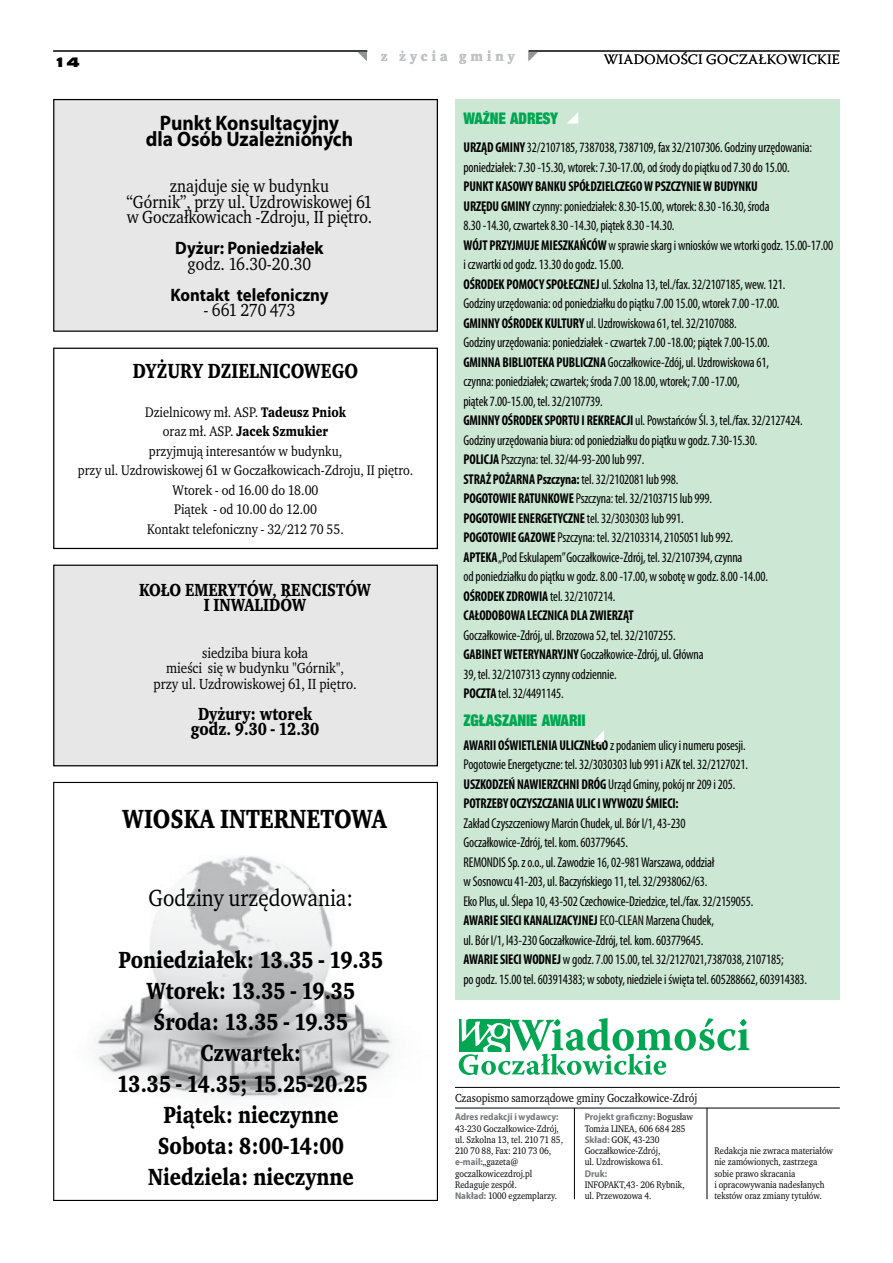
<style>
.page{position:relative;width:893px;height:1263px;background:#fff}
.page>*{position:absolute;margin:0;border:0;box-sizing:border-box;transform-origin:0 0}
.t1{font:700 27px "Wro Text";color:#000;scale:.93 1}
.t2{font:700 24px "Wro Text";color:#000;scale:.93 1}
.t3{font:24px "Wro Text";color:#000;scale:.93 1}
.t4{font:700 21px/15.5px "Myriad Pro";color:#000;text-align:center;scale:.93 1}
.t5{font:700 21px "Wro Text";color:#000;scale:.93 1}
.t6{font:18px/15.5px "Wro Text";color:#000;text-align:center;scale:.93 1}
.t7{font:700 18px/15.5px "Wro Text";color:#000;text-align:center;scale:.93 1}
.t8{font:700 18px "Myriad Pro";color:#000;scale:.93 1}
.t9{font:700 17.25px "Wro Head";letter-spacing:-.01em;color:#00a651}
.t10{font:15px/15.6px "Wro Text";color:#000;text-align:center;scale:.93 1}
.t11{font:condensed 14.25px/19.5px "Myriad Pro";letter-spacing:-.01em;color:#000;scale:.93 1}
.t12{font:14.25px/19.5px "Wro Text";color:#000;text-align:center;scale:.93 1}
.t13{font:300 14.25px "Warnock Pro";letter-spacing:.015em;color:#000}
.t14{font:700 14.25px "Wro Text";letter-spacing:.29em;color:#c0c2c4}
.t15{font:900 expanded 14.25px "Nimbus San TCE";color:#000}
.t16{font:12px "Wro Text";color:#000;scale:.93 1}
.t17{font:9.75px/11.2px "Wro Text";color:#000;scale:.93 1}
.t18{font:700 9.75px "Myriad Pro";color:#757779;scale:.93 1}
.s1{font-weight:700}
.s2{font-family:"Myriad Pro";font-weight:700;color:#757779}
.s3{font-family:"Wro Text";font-weight:400;color:#000}
</style>
<div class="page">
<img style="left:95px;top:856px;width:297px;height:241px">
<hr style="left:53px;top:51px;width:314px;height:1px;background:#000">
<hr style="left:529px;top:51px;width:311px;height:1px;background:#000">
<div style="left:455px;top:99px;width:385px;height:900px;background:#cce7d3"></div>
<div style="left:54px;top:100px;width:383px;height:231px;background:#e7e7e7"></div>
<div style="left:53px;top:99px;width:385px;height:233px;border:1px solid #000"></div>
<div style="left:53px;top:348px;width:385px;height:201px;border:1px solid #000"></div>
<hr style="left:455px;top:1087px;width:385px;height:1px;background:#000">
<hr style="left:455px;top:1108px;width:385px;height:1px;background:#000">
<svg style="left:567px;top:112px;width:11px;height:12px"></svg>
<svg style="left:593px;top:731px;width:11px;height:11px"></svg>
<hr style="left:574px;top:1108px;width:1px;height:91px;background:#000">
<hr style="left:707px;top:1108px;width:1px;height:91px;background:#000">
<svg style="left:459px;top:1018px;width:290px;height:57px"></svg>
<div style="left:54px;top:565px;width:383px;height:201px;background:#e7e7e7"></div>
<div style="left:53px;top:565px;width:385px;height:201px;border:1px solid #000"></div>
<p class="t15" style="left:53px;top:54px;width:28px">14</p>
<p class="t14" style="left:381px;top:47px;width:135px">z życia gminy</p>
<p class="t13" style="left:604px;top:51px;width:237px">WIADOMOŚCI GOCZAŁKOWICKIE</p>
<p class="t13" style="left:739px;top:51px;width:10px">Z</p>
<p class="t13" style="left:767px;top:51px;width:11px">K</p>
<p class="t13" style="left:817px;top:51px;width:11px">K</p>
<h3 class="t4" style="left:146px;top:114px;width:225px">Punkt Konsultacyjny dla Osób Uzależnionych</h3>
<p class="t6" style="left:127px;top:178px;width:266px">znajduje się w budynku<br>“Górnik”, przy ul. Uzdrowiskowej 61 w Goczałkowicach -Zdroju, II piętro.</p>
<p class="t8" style="left:175px;top:236px;width:161px">Dyżur: Poniedziałek</p>
<p class="t6" style="left:188px;top:256px;width:135px">godz. 16.30-20.30</p>
<p class="t8" style="left:171px;top:283px;width:171px">Kontakt telefoniczny</p>
<p class="t6" style="left:203px;top:302px;width:100px">- 661 270 473</p>
<h3 class="t5" style="left:133px;top:357px;width:244px">DYŻURY DZIELNICOWEGO</h3>
<p class="t12" style="left:78px;top:402px;width:362px">Dzielnicowy mł. ASP. <span class="s1">Tadeusz Pniok<br></span>oraz mł. ASP. <span class="s1">Jacek Szmukier<br></span>przyjmują interesantów w budynku,<br>przy ul. Uzdrowiskowej 61 w Goczałkowicach-Zdroju, II piętro.<br>Wtorek - od 16.00 do 18.00<br>Piątek - od 10.00 do 12.00<br>Kontakt telefoniczny - 32/212 70 55.</p>
<p class="t7" style="left:139px;top:582px;width:251px">KOŁO EMERYTÓW, RENCISTÓW<br>I INWALIDÓW</p>
<p class="t10" style="left:153px;top:645px;width:220px">siedziba biura koła<br>mieści się w budynku "Górnik", przy ul. Uzdrowiskowej 61, II piętro.</p>
<p class="t7" style="left:191px;top:706px;width:140px">Dyżury: wtorek godz. 9.30 - 12.30</p>
<h1 class="t1" style="left:122px;top:802px;width:286px">WIOSKA INTERNETOWA</h1>
<h2 class="t3" style="left:148px;top:883px;width:222px">Godziny urzędowania:</h2>
<h2 class="t2" style="left:119px;top:945px;width:286px">Poniedziałek: 13.35 - 19.35</h2>
<h2 class="t2" style="left:146px;top:976px;width:226px">Wtorek: 13.35 - 19.35</h2>
<h2 class="t2" style="left:153px;top:1007px;width:211px">Środa: 13.35 - 19.35</h2>
<h2 class="t2" style="left:201px;top:1038px;width:110px">Czwartek:</h2>
<h2 class="t2" style="left:117px;top:1069px;width:272px">13.35 - 14.35; 15.25-20.25</h2>
<h2 class="t2" style="left:164px;top:1100px;width:189px">Piątek: nieczynne</h2>
<h2 class="t2" style="left:158px;top:1131px;width:202px">Sobota: 8:00-14:00</h2>
<h2 class="t2" style="left:148px;top:1162px;width:222px">Niedziela: nieczynne</h2>
<p class="t9" style="left:463px;top:107px;width:96px">WAŻNE ADRESY</p>
<p class="t11" style="left:463px;top:138px;width:376px"><span class="s1">URZĄD GMINY</span> 32/2107185, 7387038, 7387109, fax 32/2107306. Godziny urzędowania: poniedziałek: 7.30 -15.30, wtorek: 7.30-17.00, od środy do piątku od 7.30 do 15.00.</p>
<p class="t11" style="left:463px;top:177px;width:399px"><span class="s1">PUNKT KASOWY BANKU SPÓŁDZIELCZEGO W PSZCZYNIE W BUDYNKU<br>URZĘDU GMINY</span> czynny: poniedziałek: 8.30-15.00, wtorek: 8.30 -16.30, środa<br>8.30 -14.30, czwartek 8.30 -14.30, piątek 8.30 -14.30.<br><span class="s1">WÓJT PRZYJMUJE MIESZKAŃCÓW</span> w sprawie skarg i wniosków we wtorki godz. 15.00-17.00 i czwartki od godz. 13.30 do godz. 15.00.<br><span class="s1">OŚRODEK POMOCY SPOŁECZNEJ</span> ul. Szkolna 13, tel./fax. 32/2107185, wew. 121.<br>Godziny urzędowania: od poniedziałku do piątku 7.00 15.00, wtorek 7.00 -17.00.<br><span class="s1">GMINNY OŚRODEK KULTURY</span> ul. Uzdrowiskowa 61, tel. 32/2107088.<br>Godziny urzędowania: poniedziałek - czwartek 7.00 -18.00; piątek 7.00-15.00.<br><span class="s1">GMINNA BIBLIOTEKA PUBLICZNA</span> Goczałkowice-Zdój, ul. Uzdrowiskowa 61,<br>czynna: poniedziałek; czwartek; środa 7.00 18.00, wtorek; 7.00 -17.00,<br>piątek 7.00-15.00, tel. 32/2107739.<br><span class="s1">GMINNY OŚRODEK SPORTU I REKREACJI</span> ul. Powstańców Śl. 3, tel./fax. 32/2127424.<br>Godziny urzędowania biura: od poniedziałku do piątku w godz. 7.30-15.30.<br><span class="s1">POLICJA</span> Pszczyna: tel. 32/44-93-200 lub 997.<br><span class="s1">STRAŻ POŻARNA Pszczyna:</span> tel. 32/2102081 lub 998.<br><span class="s1">POGOTOWIE RATUNKOWE</span> Pszczyna: tel. 32/2103715 lub 999.<br><span class="s1">POGOTOWIE ENERGETYCZNE</span> tel. 32/3030303 lub 991.<br><span class="s1">POGOTOWIE GAZOWE</span> Pszczyna: tel. 32/2103314, 2105051 lub 992.<br><span class="s1">APTEKA</span> „Pod Eskulapem” Goczałkowice-Zdrój, tel. 32/2107394, czynna<br>od poniedziałku do piątku w godz. 8.00 -17.00, w sobotę w godz. 8.00 -14.00.<br><span class="s1">OŚRODEK ZDROWIA</span> tel. 32/2107214.<br><span class="s1">CAŁODOBOWA LECZNICA DLA ZWIERZĄT</span></p>
<p class="t11" style="left:463px;top:625px;width:260px">Goczałkowice-Zdrój, ul. Brzozowa 52, tel. 32/2107255.<br><span class="s1">GABINET WETERYNARYJNY</span> Goczałkowice-Zdrój, ul. Główna 39, tel. 32/2107313 czynny codziennie.<br><span class="s1">POCZTA</span> tel. 32/4491145.</p>
<p class="t9" style="left:463px;top:709px;width:123px">ZGŁASZANIE AWARII</p>
<p class="t11" style="left:463px;top:735px;width:307px"><span class="s1">AWARII OŚWIETLENIA ULICZNEGO</span> z podaniem ulicy i numeru posesji.<br>Pogotowie Energetyczne: tel. 32/3030303 lub 991 i AZK tel. 32/2127021.<br><span class="s1">USZKODZEŃ NAWIERZCHNI DRÓG</span> Urząd Gminy, pokój nr 209 i 205.<br><span class="s1">POTRZEBY OCZYSZCZANIA ULIC I WYWOZU ŚMIECI:</span></p>
<p class="t11" style="left:463px;top:813px;width:371px">Zakład Czyszczeniowy Marcin Chudek, ul. Bór I/1, 43-230<br>Goczałkowice-Zdrój, tel. kom. 603779645.<br>REMONDIS Sp. z o.o., ul. Zawodzie 16, 02-981 Warszawa, oddział<br>w Sosnowcu 41-203, ul. Baczyńskiego 11, tel. 32/2938062/63.<br>Eko Plus, ul. Ślepa 10, 43-502 Czechowice-Dziedzice, tel./fax. 32/2159055.<br><span class="s1">AWARIE SIECI KANALIZACYJNEJ</span> ECO-CLEAN Marzena Chudek,<br>ul. Bór I/1, l43-230 Goczałkowice-Zdrój, tel. kom. 603779645.<br><span class="s1">AWARIE SIECI WODNEJ</span> w godz. 7.00 15.00, tel. 32/2127021,7387038, 2107185;<br>po godz. 15.00 tel. 603914383; w soboty, niedziele i święta tel. 605288662, 603914383.</p>
<p class="t16" style="left:455px;top:1090px;width:262px">Czasopismo samorządowe gminy Goczałkowice-Zdrój</p>
<p class="t18" style="left:455px;top:1111px;width:113px">Adres redakcji i wydawcy:</p>
<p class="t17" style="left:455px;top:1123px;width:118px">43-230 Goczałkowice-Zdrój, ul. Szkolna 13, tel. 210 71 85,<br>210 70 88, Fax: 210 73 06, <span class="s2">e-mail:</span>„gazeta@ goczalkowicezdroj.pl<br>Redaguje zespół.<br><span class="s2">Nakład:</span> 1000 egzemplarzy.</p>
<p class="t18" style="left:585px;top:1111px;width:118px">Projekt graficzny: <span class="s3">Bogusław</span></p>
<p class="t17" style="left:585px;top:1123px;width:110px">Tomża LINEA, 606 684 285<br><span class="s2">Skład:</span> GOK, 43-230<br>Goczałkowice-Zdrój,<br>ul. Uzdrowiskowa 61.</p>
<p class="t18" style="left:585px;top:1167px;width:26px">Druk:</p>
<p class="t17" style="left:585px;top:1179px;width:109px">INFOPAKT,43- 206 Rybnik, ul. Przewozowa 4.</p>
<p class="t17" style="left:714px;top:1145px;width:129px">Redakcja nie zwraca materiałów nie zamówionych, zastrzega sobie prawo skracania<br>i opracowywania nadesłanych tekstów oraz zmiany tytułów.</p>
</div>
